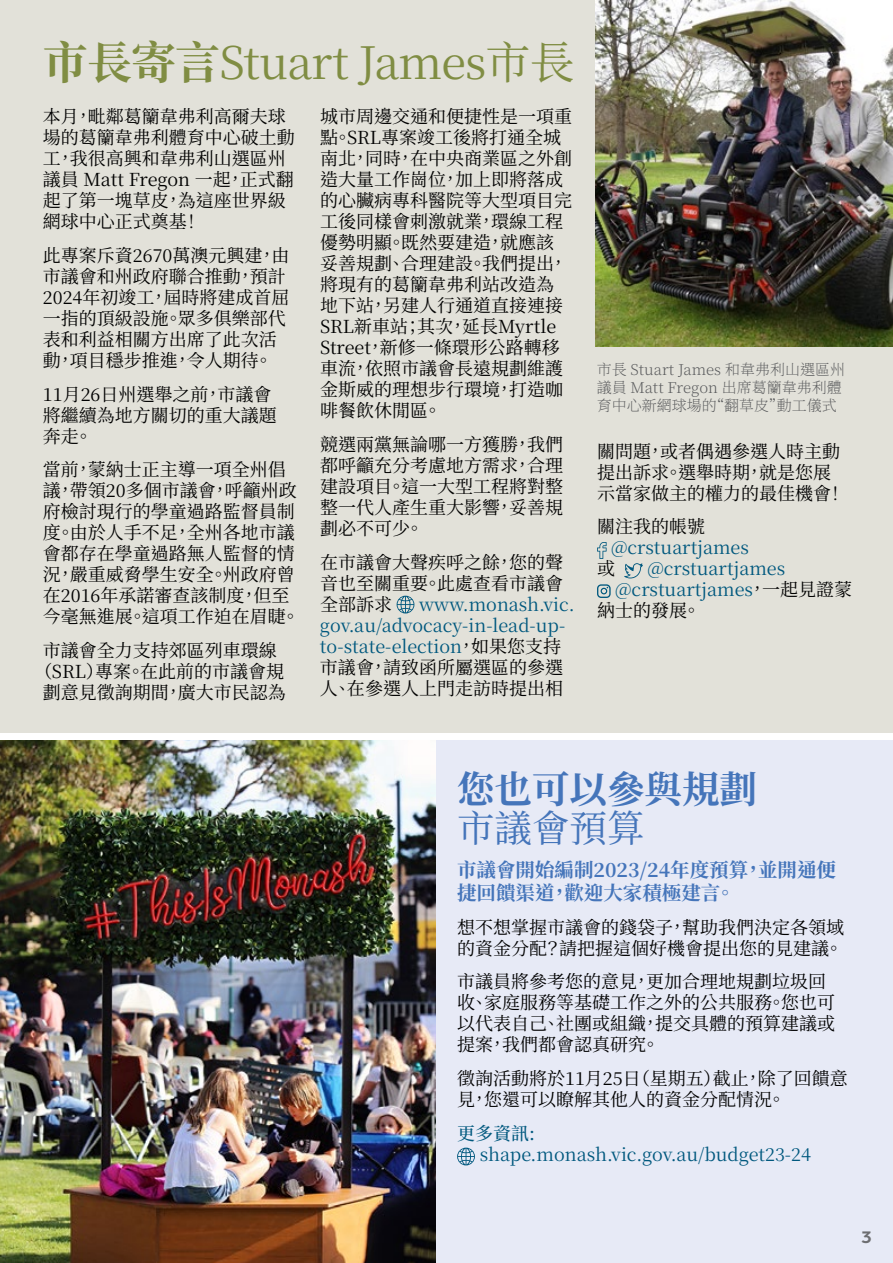
<style>
.page{position:relative;width:893px;height:1263px;background:#fff}
.page>*{position:absolute;margin:0;border:0;box-sizing:border-box;transform-origin:0 0}
.t1{font:45px "Source Han Serif TC";letter-spacing:-.02em;color:#808d43}
.t2{font:700 37.5px "Source Han Serif TC";color:#4575ba}
.t3{font:37.5px "Source Han Serif TC";color:#4575ba}
.t4{font:700 19.5px/22.5px "Source Han Serif TC";color:#4575ba}
.t5{font:18px/21px "Source Han Serif TC";color:#000}
.t6{font:18px/21px "Source Han Serif TC";color:#00587e}
.t7{font:500 18px "Source Han Serif TC";color:#00587e}
.t8{font:700 16.5px "Filson Pro";color:#6d6e71}
.t9{font:200 15px/18px "Source Han Serif TC";color:#58595b}
.s1{font-weight:700}
.s2{color:#000}
</style>
<div class="page">
<div style="left:0;top:0;width:893px;height:732px;background:#e2e1d9"></div>
<div style="left:0;top:741px;width:893px;height:522px;background:#e7eaf6"></div>
<svg style="left:457px;top:1147px;width:18px;height:18px"></svg>
<img style="left:0;top:741px;width:436px;height:522px">
<img style="left:595px;top:0;width:298px;height:346px">
<svg style="left:397px;top:596px;width:17px;height:17px"></svg>
<svg style="left:597px;top:542px;width:10px;height:17px"></svg>
<svg style="left:624px;top:563px;width:19px;height:15px"></svg>
<svg style="left:597px;top:584px;width:14px;height:14px"></svg>
<h1 class="t1" style="left:43px;top:38px;width:533px"><span class="s1">市長寄言</span>Stuart James市長</h1>
<p class="t5" style="left:43px;top:106px;width:254px">本月，毗鄰葛籣韋弗利高爾夫球場的葛籣韋弗利體育中心破土動工，我很高興和韋弗利山選區州議員 Matt Fregon 一起，正式翻起了第一塊草皮，為這座世界級網球中心正式奠基！</p>
<p class="t5" style="left:43px;top:245px;width:248px">此專案斥資2670萬澳元興建，由市議會和州政府聯合推動，預計<br>2024年初竣工，屆時將建成首屈一指的頂級設施。眾多俱樂部代表和利益相關方出席了此次活動，項目穩步推進，令人期待。</p>
<p class="t5" style="left:43px;top:384px;width:236px">11月26日州選舉之前，市議會將繼續為地方關切的重大議題奔走。</p>
<p class="t5" style="left:43px;top:460px;width:258px">當前，蒙納士正主導一項全州倡議，帶領20多個市議會，呼籲州政府檢討現行的學童過路監督員制度。由於人手不足，全州各地市議會都存在學童過路無人監督的情況，嚴重威脅學生安全。州政府曾在2016年承諾審查該制度，但至今毫無進展。這項工作迫在眉睫。</p>
<p class="t5" style="left:34px;top:640px;width:253px;text-align:center">市議會全力支持郊區列車環線（SRL）專案。在此前的市議會規劃意見徵詢期間，廣大市民認為</p>
<p class="t5" style="left:320px;top:106px;width:253px">城市周邊交通和便捷性是一項重點。SRL專案竣工後將打通全城南北，同時，在中央商業區之外創造大量工作崗位，加上即將落成的心臟病專科醫院等大型項目完工後同樣會刺激就業，環線工程優勢明顯。既然要建造，就應該妥善規劃、合理建設。我們提出，將現有的葛籣韋弗利站改造為地下站，另建人行通道直接連接<br>SRL新車站；其次，延長Myrtle<br>Street，新修一條環形公路轉移車流，依照市議會長遠規劃維護金斯威的理想步行環境，打造咖啡餐飲休閒區。</p>
<p class="t5" style="left:320px;top:434px;width:244px;text-align:justify">競選兩黨無論哪一方獲勝，我們都呼籲充分考慮地方需求，合理建設項目。這一大型工程將對整整一代人產生重大影響，妥善規劃必不可少。</p>
<p class="t5" style="left:320px;top:552px;width:244px;text-align:justify">在市議會大聲疾呼之餘，您的聲音也至關重要。此處查看市議會全部訴求</p>
<p class="t6" style="left:320px;top:594px;width:256px;text-indent:99px">www.monash.vic. gov.au/advocacy-in-lead-up&shy;to-state-election<span class="s2">，如果您支持市議會，請致函所屬選區的參選人、在參選人上門走訪時提出相</span></p>
<p class="t9" style="left:597px;top:361px;width:250px">市長 Stuart James 和韋弗利山選區州議員 Matt Fregon 出席葛籣韋弗利體育中心新網球場的“翻草皮”動工儀式</p>
<p class="t5" style="left:597px;top:441px;width:249px">關問題，或者偶遇參選人時主動提出訴求。選舉時期，就是您展示當家做主的權力的最佳機會！</p>
<p class="t5" style="left:597px;top:517px;width:109px">關注我的帳號</p>
<p class="t6" style="left:611px;top:538px;width:139px">@crstuartjames</p>
<p class="t5" style="left:597px;top:559px;width:19px">或</p>
<p class="t6" style="left:647px;top:559px;width:139px">@crstuartjames</p>
<p class="t6" style="left:615px;top:580px;width:238px">@crstuartjames<span class="s2">，一起見證蒙</span></p>
<p class="t5" style="left:597px;top:601px;width:105px">納士的發展。</p>
<h2 class="t2" style="left:457px;top:768px;width:301px">您也可以參與規劃</h2>
<h2 class="t3" style="left:457px;top:807px;width:189px">市議會預算</h2>
<p class="t4" style="left:457px;top:859px;width:380px">市議會開始編制2023/24年度預算，並開通便捷回饋渠道，歡迎大家積極建言。</p>
<p class="t5" style="left:457px;top:917px;width:388px">想不想掌握市議會的錢袋子，幫助我們決定各領域的資金分配？請把握這個好機會提出您的見建議。</p>
<p class="t5" style="left:457px;top:972px;width:379px">市議員將參考您的意見，更加合理地規劃垃圾回收、家庭服務等基礎工作之外的公共服務。您也可以代表自己、社團或組織，提交具體的預算建議或提案，我們都會認真研究。</p>
<p class="t5" style="left:457px;top:1068px;width:392px">徵詢活動將於11月25日（星期五）截止，除了回饋意見，您還可以瞭解其他人的資金分配情況。</p>
<p class="t7" style="left:457px;top:1123px;width:79px">更多資訊:</p>
<p class="t6" style="left:480px;top:1144px;width:333px">shape.monash.vic.gov.au/budget23-24</p>
<p class="t8" style="left:861px;top:1226px;width:12px">3</p>
</div>
